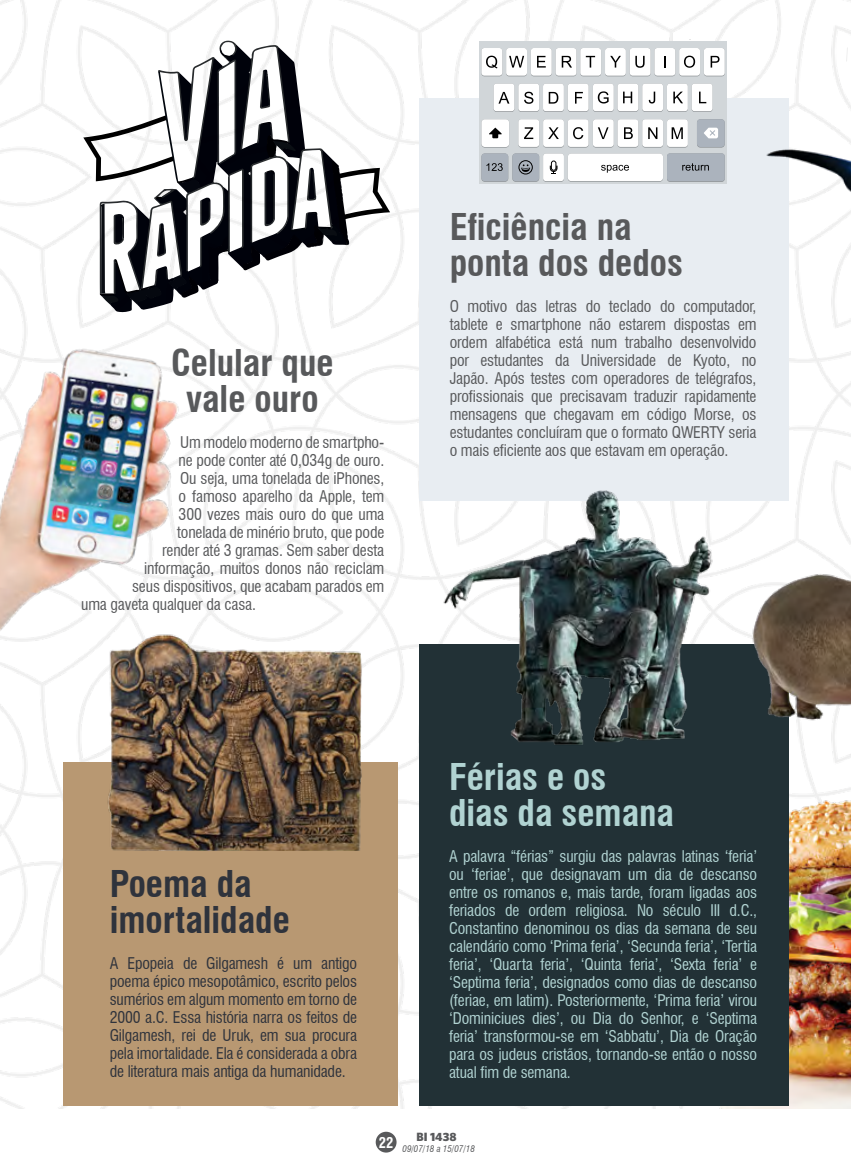
<style>
.page{position:relative;width:851px;height:1170px;background:#fff}
.page>*{position:absolute;margin:0;border:0;box-sizing:border-box;transform-origin:0 0}
.t1{font:700 condensed 36px/36px "Swiss 721 BT";color:#58595b;text-align:center}
.t2{font:700 condensed 36px/36px "Swiss 721 BT";color:#b1d3d2}
.t3{font:700 condensed 36px/36px "Swiss 721 BT";color:#2f333c}
.t4{font:condensed 15.75px/18px "Swiss 721 BT";letter-spacing:-.01em;color:#58595b;text-align:justify}
.t5{font:condensed 15.75px/18px "Swiss 721 BT";letter-spacing:-.01em;color:#b1d3d2;text-align:justify}
.t6{font:condensed 15.75px/18px "Swiss 721 BT";letter-spacing:-.01em;color:#2f333c;text-align:justify}
.t7{font:700 condensed 14.4px "Swiss 721 BT";color:#fff}
.t8{font:900 12px "Whitney HTF";color:#58595b}
.t9{font:italic condensed 9px "Swiss 721 BT";color:#58595b}
</style>
<div class="page">
<div style="left:375px;top:1131px;width:21px;height:21px;background:#58595b;border-radius:50%"></div>
<div style="left:64px;top:762px;width:334px;height:344px;background:#b89872"></div>
<div style="left:419px;top:98px;width:369px;height:402px;background:#e8edf2"></div>
<svg style="left:83px;top:41px;width:307px;height:271px"></svg>
<div style="left:479px;top:41px;width:247px;height:143px;background:#d1d6d9"></div>
<div style="left:481px;top:48px;width:21px;height:28px;background:#fff;border-radius:3px"></div>
<div style="left:506px;top:48px;width:21px;height:28px;background:#fff;border-radius:3px"></div>
<svg style="left:493px;top:84px;width:21px;height:28px"></svg>
<div style="left:493px;top:84px;width:21px;height:27px;background:#fff;border-radius:3px"></div>
<svg style="left:518px;top:84px;width:21px;height:28px"></svg>
<div style="left:518px;top:84px;width:21px;height:27px;background:#fff;border-radius:3px"></div>
<div style="left:518px;top:119px;width:21px;height:28px;background:#fff;border-radius:3px"></div>
<div style="left:543px;top:119px;width:21px;height:28px;background:#fff;border-radius:3px"></div>
<svg style="left:543px;top:153px;width:21px;height:29px"></svg>
<div style="left:543px;top:153px;width:21px;height:28px;background:#fff;border-radius:3px"></div>
<div style="left:567px;top:153px;width:96px;height:29px;background:#bdc1c3;border-radius:4px"></div>
<div style="left:567px;top:153px;width:96px;height:28px;background:#fff;border-radius:4px"></div>
<div style="left:667px;top:153px;width:57px;height:29px;background:#989da1;border-radius:3px"></div>
<div style="left:667px;top:153px;width:57px;height:28px;background:#abb3bd;border-radius:3px"></div>
<div style="left:567px;top:119px;width:21px;height:28px;background:#fff;border-radius:3px"></div>
<div style="left:592px;top:119px;width:21px;height:28px;background:#fff;border-radius:3px"></div>
<div style="left:617px;top:119px;width:21px;height:28px;background:#fff;border-radius:3px"></div>
<div style="left:642px;top:119px;width:21px;height:28px;background:#fff;border-radius:3px"></div>
<div style="left:667px;top:119px;width:20px;height:28px;background:#fff;border-radius:3px"></div>
<div style="left:543px;top:84px;width:20px;height:28px;background:#a9acaf;border-radius:3px"></div>
<div style="left:543px;top:84px;width:20px;height:27px;background:#fff;border-radius:3px"></div>
<svg style="left:567px;top:84px;width:21px;height:28px"></svg>
<div style="left:567px;top:84px;width:21px;height:27px;background:#fff;border-radius:3px"></div>
<svg style="left:592px;top:84px;width:21px;height:28px"></svg>
<div style="left:592px;top:84px;width:21px;height:27px;background:#fff;border-radius:3px"></div>
<svg style="left:617px;top:84px;width:21px;height:28px"></svg>
<div style="left:617px;top:84px;width:21px;height:27px;background:#fff;border-radius:3px"></div>
<svg style="left:642px;top:84px;width:21px;height:28px"></svg>
<div style="left:642px;top:84px;width:21px;height:27px;background:#fff;border-radius:3px"></div>
<div style="left:667px;top:84px;width:20px;height:28px;background:#a9acaf;border-radius:3px"></div>
<div style="left:667px;top:84px;width:20px;height:27px;background:#fff;border-radius:3px"></div>
<svg style="left:691px;top:84px;width:21px;height:28px"></svg>
<div style="left:691px;top:84px;width:21px;height:27px;background:#fff;border-radius:3px"></div>
<div style="left:530px;top:48px;width:21px;height:28px;background:#fff;border-radius:3px"></div>
<div style="left:555px;top:48px;width:21px;height:28px;background:#fff;border-radius:3px"></div>
<div style="left:580px;top:48px;width:21px;height:28px;background:#fff;border-radius:3px"></div>
<div style="left:605px;top:48px;width:20px;height:28px;background:#fff;border-radius:3px"></div>
<div style="left:629px;top:48px;width:21px;height:28px;background:#fff;border-radius:3px"></div>
<div style="left:654px;top:48px;width:21px;height:28px;background:#fff;border-radius:3px"></div>
<div style="left:679px;top:48px;width:21px;height:28px;background:#fff;border-radius:3px"></div>
<div style="left:703px;top:48px;width:21px;height:28px;background:#fff;border-radius:3px"></div>
<div style="left:696px;top:119px;width:28px;height:28px;background:#abb3bd;border-radius:3px"></div>
<div style="left:481px;top:119px;width:28px;height:28px;background:#fff;border-radius:3px"></div>
<div style="left:481px;top:153px;width:27px;height:29px;background:#9fa6ac;border-radius:3px"></div>
<div style="left:481px;top:153px;width:27px;height:28px;background:#abb3bd;border-radius:3px"></div>
<div style="left:512px;top:153px;width:27px;height:29px;background:#9ea4ab;border-radius:3px"></div>
<div style="left:512px;top:153px;width:27px;height:28px;background:#abb3bd;border-radius:3px"></div>
<svg style="left:704px;top:128px;width:14px;height:10px"></svg>
<svg style="left:489px;top:128px;width:12px;height:10px"></svg>
<div style="left:518px;top:160px;width:14px;height:14px;border:1px solid #000;border-radius:50%"></div>
<svg style="left:521px;top:164px;width:9px;height:8px"></svg>
<svg style="left:550px;top:161px;width:7px;height:13px"></svg>
<svg style="left:524px;top:92px;width:9px;height:12px"></svg>
<svg style="left:524px;top:127px;width:9px;height:12px"></svg>
<svg style="left:548px;top:127px;width:10px;height:12px"></svg>
<svg style="left:573px;top:127px;width:10px;height:12px"></svg>
<svg style="left:598px;top:127px;width:10px;height:12px"></svg>
<svg style="left:624px;top:127px;width:8px;height:12px"></svg>
<svg style="left:648px;top:127px;width:9px;height:12px"></svg>
<svg style="left:671px;top:127px;width:11px;height:12px"></svg>
<svg style="left:682px;top:163px;width:26px;height:8px"></svg>
<svg style="left:601px;top:165px;width:28px;height:8px"></svg>
<svg style="left:486px;top:163px;width:16px;height:8px"></svg>
<svg style="left:548px;top:92px;width:10px;height:12px"></svg>
<svg style="left:575px;top:92px;width:7px;height:12px"></svg>
<svg style="left:597px;top:91px;width:11px;height:12px"></svg>
<svg style="left:623px;top:92px;width:9px;height:11px"></svg>
<svg style="left:648px;top:92px;width:7px;height:11px"></svg>
<svg style="left:673px;top:92px;width:10px;height:11px"></svg>
<svg style="left:699px;top:92px;width:7px;height:11px"></svg>
<svg style="left:710px;top:56px;width:9px;height:12px"></svg>
<svg style="left:684px;top:56px;width:11px;height:12px"></svg>
<svg style="left:664px;top:56px;width:1px;height:12px"></svg>
<svg style="left:635px;top:56px;width:9px;height:12px"></svg>
<svg style="left:610px;top:56px;width:10px;height:12px"></svg>
<svg style="left:585px;top:56px;width:10px;height:12px"></svg>
<svg style="left:561px;top:56px;width:11px;height:12px"></svg>
<svg style="left:537px;top:56px;width:8px;height:12px"></svg>
<svg style="left:509px;top:56px;width:15px;height:12px"></svg>
<svg style="left:486px;top:56px;width:11px;height:12px"></svg>
<svg style="left:498px;top:92px;width:11px;height:12px"></svg>
<img style="left:93px;top:629px;width:275px;height:221px">
<img style="left:0;top:297px;width:300px;height:375px">
<img style="left:679px;top:779px;width:171px;height:328px">
<div style="left:419px;top:644px;width:369px;height:462px;background:#223136"></div>
<img style="left:419px;top:490px;width:308px;height:255px">
<img style="left:727px;top:473px;width:123px;height:306px">
<img style="left:761px;top:0;width:89px;height:281px">
<h1 class="t1" style="left:171px;top:344px;width:164px">Celular que vale ouro</h1>
<p class="t4" style="left:180px;top:433px;width:205px">Um modelo moderno de smartpho-</p>
<p class="t4" style="left:179px;top:451px;width:207px">ne pode conter até 0,034g de ouro.</p>
<p class="t4" style="left:180px;top:469px;width:206px">Ou seja, uma tonelada de iPhones,</p>
<p class="t4" style="left:179px;top:487px;width:207px">o famoso aparelho da Apple, tem</p>
<p class="t4" style="left:179px;top:505px;width:207px">300 vezes mais ouro do que uma</p>
<p class="t4" style="left:177px;top:523px;width:208px">tonelada de minério bruto, que pode</p>
<p class="t4" style="left:162px;top:541px;width:224px">render até 3 gramas. Sem saber desta</p>
<p class="t4" style="left:144px;top:559px;width:242px">informação, muitos donos não reciclam</p>
<p class="t4" style="left:132px;top:577px;width:254px">seus dispositivos, que acabam parados em</p>
<p class="t4" style="left:81px;top:595px;width:176px">uma gaveta qualquer da casa.</p>
<h1 class="t1" style="left:449px;top:209px;width:235px;text-align:left">Eficiência na ponta dos dedos</h1>
<p class="t4" style="left:449px;top:297px;width:308px">O motivo das letras do teclado do computador, tablete e smartphone não estarem dispostas em ordem alfabética está num trabalho desenvolvido por estudantes da Universidade de Kyoto, no Japão. Após testes com operadores de telégrafos, profissionais que precisavam traduzir rapidamente mensagens que chegavam em código Morse, os estudantes concluíram que o formato QWERTY seria o mais eficiente aos que estavam em operação.</p>
<h1 class="t3" style="left:110px;top:865px;width:182px">Poema da imortalidade</h1>
<p class="t6" style="left:110px;top:954px;width:249px">A Epopeia de Gilgamesh é um antigo poema épico mesopotâmico, escrito pelos sumérios em algum momento em torno de 2000 a.C. Essa história narra os feitos de Gilgamesh, rei de Uruk, em sua procura pela imortalidade. Ela é considerada a obra de literatura mais antiga da humanidade.</p>
<h1 class="t2" style="left:449px;top:758px;width:226px">Férias e os dias da semana</h1>
<p class="t5" style="left:449px;top:847px;width:309px">A palavra “férias” surgiu das palavras latinas ‘feria’ ou ‘feriae’, que designavam um dia de descanso entre os romanos e, mais tarde, foram ligadas aos feriados de ordem religiosa. No século III d.C., Constantino denominou os dias da semana de seu calendário como ‘Prima feria’, ‘Secunda feria’, ‘Tertia feria’, ‘Quarta feria’, ‘Quinta feria’, ‘Sexta feria’ e ‘Septima feria’, designados como dias de descanso (feriae, em latim). Posteriormente, ‘Prima feria’ virou ‘Dominiciues dies’, ou Dia do Senhor, e ‘Septima feria’ transformou-se em ‘Sabbatu’, Dia de Oração para os judeus cristãos, tornando-se então o nosso atual fim de semana.</p>
<p class="t7" style="left:379px;top:1133px;width:16px">22</p>
<p class="t8" style="left:416px;top:1128px;width:41px">BI 1438</p>
<p class="t9" style="left:402px;top:1143px;width:74px">09/07/18 a 15/07/18</p>
</div>
